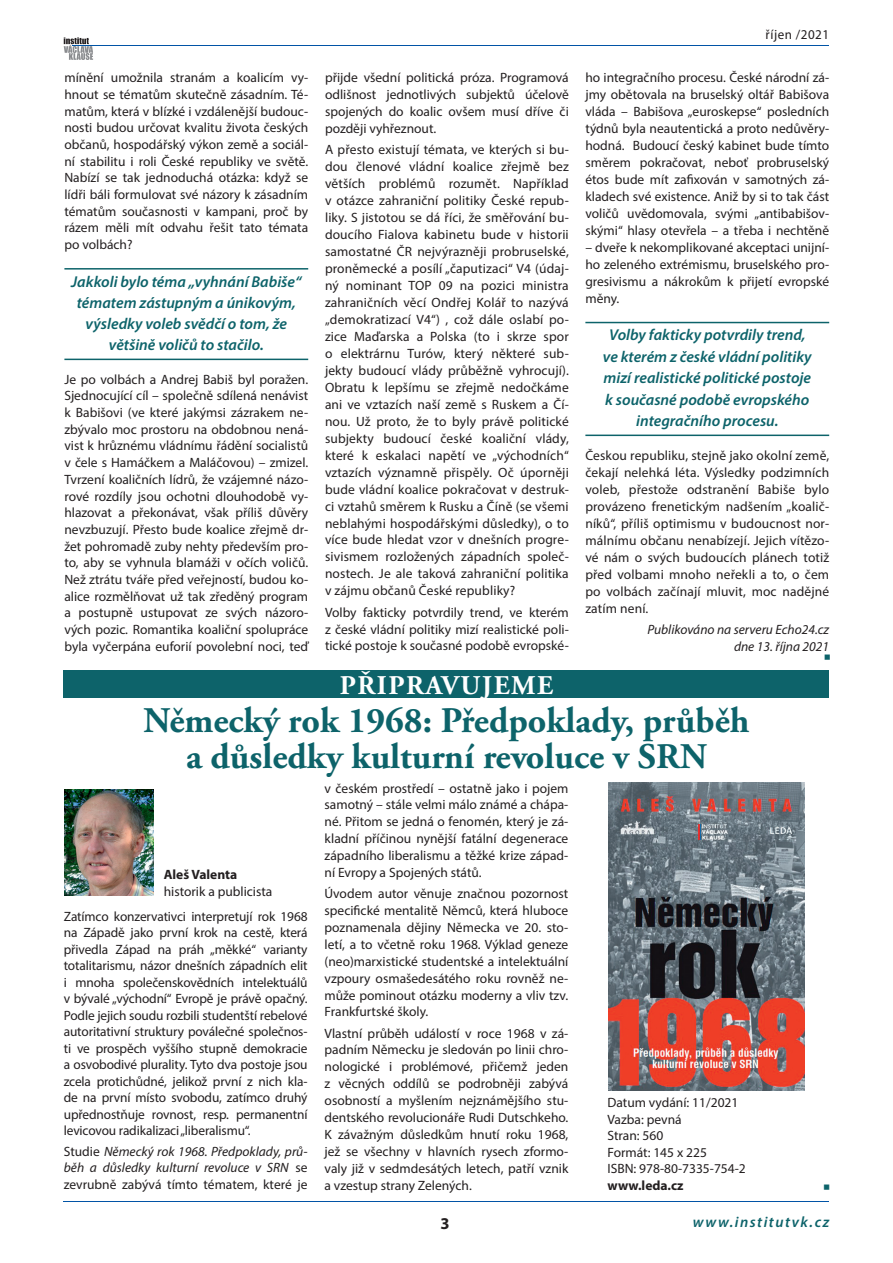
<style>
.page{position:relative;width:893px;height:1263px;background:#fff}
.page>*{position:absolute;margin:0;border:0;box-sizing:border-box;transform-origin:0 0}
.t1{font:700 36px/36px "Adobe Garamond Pro";color:#0d636a;text-align:center}
.t2{font:700 27px "Adobe Garamond Pro";letter-spacing:.055em;color:#fff}
.t3{font:700 16.5px "Myriad Pro";color:#231f20}
.t4{font:italic 600 15.75px/21.5px "Myriad Pro";color:#0d636a;text-align:center}
.t5{font:italic 600 15px "Myriad Pro";letter-spacing:.1em;color:#0d636a}
.t6{font:13.5px/17px "Myriad Pro";color:#231f20;text-align:justify}
.t7{font:italic 13.5px/16.5px "Myriad Pro";color:#231f20;text-align:justify}
.t8{font:700 13.5px "Myriad Pro";color:#231f20}
.t9{font:13.5px "Myriad Pro";letter-spacing:.04em;color:#231f20}
.s1{font-style:normal}
</style>
<div class="page">
<hr style="left:64px;top:1201px;width:765px;height:1px;background:#0154a6">
<svg style="left:64px;top:37px;width:29px;height:23px"></svg>
<hr style="left:72px;top:45px;width:242px;height:1px;background:#0154a6">
<hr style="left:149px;top:45px;width:679px;height:1px;background:#0154a6">
<hr style="left:64px;top:268px;width:244px;height:2px;background:#0d636a">
<hr style="left:64px;top:359px;width:244px;height:1px;background:#0d636a">
<div style="left:64px;top:670px;width:765px;height:28px;background:#0d636a"></div>
<img style="left:608px;top:783px;width:196px;height:308px">
<img style="left:64px;top:789px;width:90px;height:106px">
<hr style="left:585px;top:322px;width:244px;height:1px;background:#0d636a">
<hr style="left:585px;top:435px;width:244px;height:1px;background:#0d636a">
<p class="t6" style="left:64px;top:69px;width:245px">mínění umožnila stranám a koalicím vy&shy;hnout se tématům skutečně zásadním. Té&shy;matům, která v blízké i vzdálenější budouc&shy;nosti budou určovat kvalitu života českých občanů, hospodářský výkon země a sociál&shy;ní stabilitu i roli České republiky ve světě.<br>Nabízí se tak jednoduchá otázka: když se lídři báli formulovat své názory k zásadním tématům současnosti v kampani, proč by rázem měli mít odvahu řešit tato témata po volbách?</p>
<p class="t4" style="left:71px;top:270px;width:232px">Jakkoli bylo téma „vyhnání Babiše“ tématem zástupným a únikovým, výsledky voleb svědčí o tom, že většině voličů to stačilo.</p>
<p class="t6" style="left:64px;top:371px;width:245px">Je po volbách a Andrej Babiš byl poražen.<br>Sjednocující cíl – společně sdílená nenávist k Babišovi (ve které jakýmsi zázrakem ne&shy;zbývalo moc prostoru na obdobnou nená&shy;vist k hrůznému vládnímu řádění socialistů v čele s Hamáčkem a Maláčovou) – zmizel.<br>Tvrzení koaličních lídrů, že vzájemné názo&shy;rové rozdíly jsou ochotni dlouhodobě vy&shy;hlazovat a překonávat, však příliš důvěry nevzbuzují. Přesto bude koalice zřejmě dr&shy;žet pohromadě zuby nehty především pro&shy;to, aby se vyhnula blamáži v očích voličů.<br>Než ztrátu tváře před veřejností, budou ko&shy;alice rozmělňovat už tak zředěný program a postupně ustupovat ze svých názoro&shy;vých pozic. Romantika koaliční spolupráce byla vyčerpána euforií povolební noci, teď</p>
<p class="t6" style="left:325px;top:69px;width:245px">přijde všední politická próza. Programová odlišnost jednotlivých subjektů účelově spojených do koalic ovšem musí dříve či později vyhřeznout.</p>
<p class="t6" style="left:325px;top:141px;width:245px">A přesto existují témata, ve kterých si bu&shy;dou členové vládní koalice zřejmě bez větších problémů rozumět. Například v otázce zahraniční politiky České repub&shy;liky. S jistotou se dá říci, že směřování bu&shy;doucího Fialova kabinetu bude v historii samostatné ČR nejvýrazněji probruselské, proněmecké a posílí „čaputizaci“ V4 (údaj&shy;ný nominant TOP 09 na pozici ministra zahraničních věcí Ondřej Kolář to nazývá „demokratizací V4“) , což dále oslabí po&shy;zice Maďarska a Polska (to i skrze spor o elektrárnu Turów, který některé sub&shy;jekty budoucí vlády průběžně vyhrocují).<br>Obratu k lepšímu se zřejmě nedočkáme ani ve vztazích naší země s Ruskem a Čí&shy;nou. Už proto, že to byly právě politické subjekty budoucí české koaliční vlády, které k eskalaci napětí ve „východních“ vztazích významně přispěly. Oč úporněji bude vládní koalice pokračovat v destruk&shy;ci vztahů směrem k Rusku a Číně (se všemi neblahými hospodářskými důsledky), o to více bude hledat vzor v dnešních progre&shy;sivismem rozložených západních společ&shy;nostech. Je ale taková zahraniční politika v zájmu občanů České republiky?</p>
<p class="t6" style="left:325px;top:603px;width:245px">Volby fakticky potvrdily trend, ve kterém z české vládní politiky mizí realistické poli&shy;tické postoje k současné podobě evropské-</p>
<p class="t9" style="left:766px;top:26px;width:65px">říjen /2021</p>
<p class="t6" style="left:585px;top:69px;width:245px">ho integračního procesu. České národní zá&shy;jmy obětovala na bruselský oltář Babišova vláda – Babišova „euroskepse“ posledních týdnů byla neautentická a proto nedůvěry&shy;hodná. Budoucí český kabinet bude tímto směrem pokračovat, neboť probruselský étos bude mít zafixován v samotných zá&shy;kladech své existence. Aniž by si to tak část voličů uvědomovala, svými „antibabišov&shy;skými“ hlasy otevřela – a třeba i nechtěně</p>
<p class="t6" style="left:585px;top:239px;width:245px">– dveře k nekomplikované akceptaci unijní&shy;ho zeleného extrémismu, bruselského pro&shy;gresivismu a nákrokům k přijetí evropské měny.</p>
<p class="t4" style="left:603px;top:324px;width:210px">Volby fakticky potvrdily trend, ve kterém z české vládní politiky mizí realistické politické postoje k současné podobě evropského integračního procesu.</p>
<p class="t6" style="left:585px;top:447px;width:245px">Českou republiku, stejně jako okolní země, čekají nelehká léta. Výsledky podzimních voleb, přestože odstranění Babiše bylo provázeno frenetickým nadšením „koalič&shy;níků“, příliš optimismu v budoucnost nor&shy;málnímu občanu nenabízejí. Jejich vítězo&shy;vé nám o svých budoucích plánech totiž před volbami mnoho neřekli a to, o čem po volbách začínají mluvit, moc nadějné zatím není.</p>
<p class="t7" style="left:647px;top:620px;width:183px;line-height:17px;text-align:right">Publikováno na serveru Echo24.cz dne 13. října 2021</p>
<h2 class="t2" style="left:340px;top:669px;width:215px">PŘIPRAVUJEME</h2>
<h1 class="t1" style="left:144px;top:703px;width:607px">Německý rok 1968: Předpoklady, průběh a důsledky kulturní revoluce v SRN</h1>
<p class="t8" style="left:164px;top:866px;width:75px">Aleš Valenta</p>
<p class="t6" style="left:164px;top:883px;width:110px">historik a publicista</p>
<p class="t6" style="left:64px;top:907px;width:245px;line-height:16.5px">Zatímco konzervativci interpretují rok 1968 na Západě jako první krok na cestě, která přivedla Západ na práh „měkké“ varianty totalitarismu, názor dnešních západních elit i mnoha společenskovědních intelektuálů v bývalé „východní“ Evropě je právě opačný.<br>Podle jejich soudu rozbili studentští rebelové autoritativní struktury poválečné společnos&shy;ti ve prospěch vyššího stupně demokracie a osvobodivé plurality. Tyto dva postoje jsou zcela protichůdné, jelikož první z nich kla&shy;de na první místo svobodu, zatímco druhý upřednostňuje rovnost, resp. permanentní levicovou radikalizaci „liberalismu“.</p>
<p class="t7" style="left:64px;top:1143px;width:245px"><span class="s1">Studie</span> Německý rok 1968. Předpoklady, prů&shy;běh a důsledky kulturní revoluce v SRN <span class="s1">se zevrubně zabývá tímto tématem, které je</span></p>
<p class="t6" style="left:325px;top:779px;width:245px">v českém prostředí – ostatně jako i pojem samotný – stále velmi málo známé a chápa&shy;né. Přitom se jedná o fenomén, který je zá&shy;kladní příčinou nynější fatální degenerace západního liberalismu a těžké krize západ&shy;ní Evropy a Spojených států.</p>
<p class="t6" style="left:325px;top:885px;width:245px">Úvodem autor věnuje značnou pozornost specifické mentalitě Němců, která hluboce poznamenala dějiny Německa ve 20. sto&shy;letí, a to včetně roku 1968. Výklad geneze (neo)marxistické studentské a intelektuální vzpoury osmašedesátého roku rovněž ne&shy;může pominout otázku moderny a vliv tzv.<br>Frankfurtské školy.</p>
<p class="t6" style="left:325px;top:1024px;width:245px">Vlastní průběh událostí v roce 1968 v zá&shy;padním Německu je sledován po linii chro&shy;nologické i problémové, přičemž jeden z věcných oddílů se podrobněji zabývá osobností a myšlením nejznámějšího stu&shy;dentského revolucionáře Rudi Dutschkeho.<br>K závažným důsledkům hnutí roku 1968, jež se všechny v hlavních rysech zformo&shy;valy již v sedmdesátých letech, patří vznik a vzestup strany Zelených.</p>
<p class="t6" style="left:607px;top:1094px;width:140px;line-height:16.5px;text-align:left">Datum vydání: 11/2021<br>Vazba: pevná<br>Stran: 560<br>Formát: 145 x 225<br>ISBN: 978-80-7335-754-2</p>
<p class="t8" style="left:607px;top:1176px;width:78px">www.leda.cz</p>
<p class="t3" style="left:440px;top:1213px;width:11px">3</p>
<p class="t5" style="left:693px;top:1212px;width:138px">www.institutvk.cz</p>
</div>
